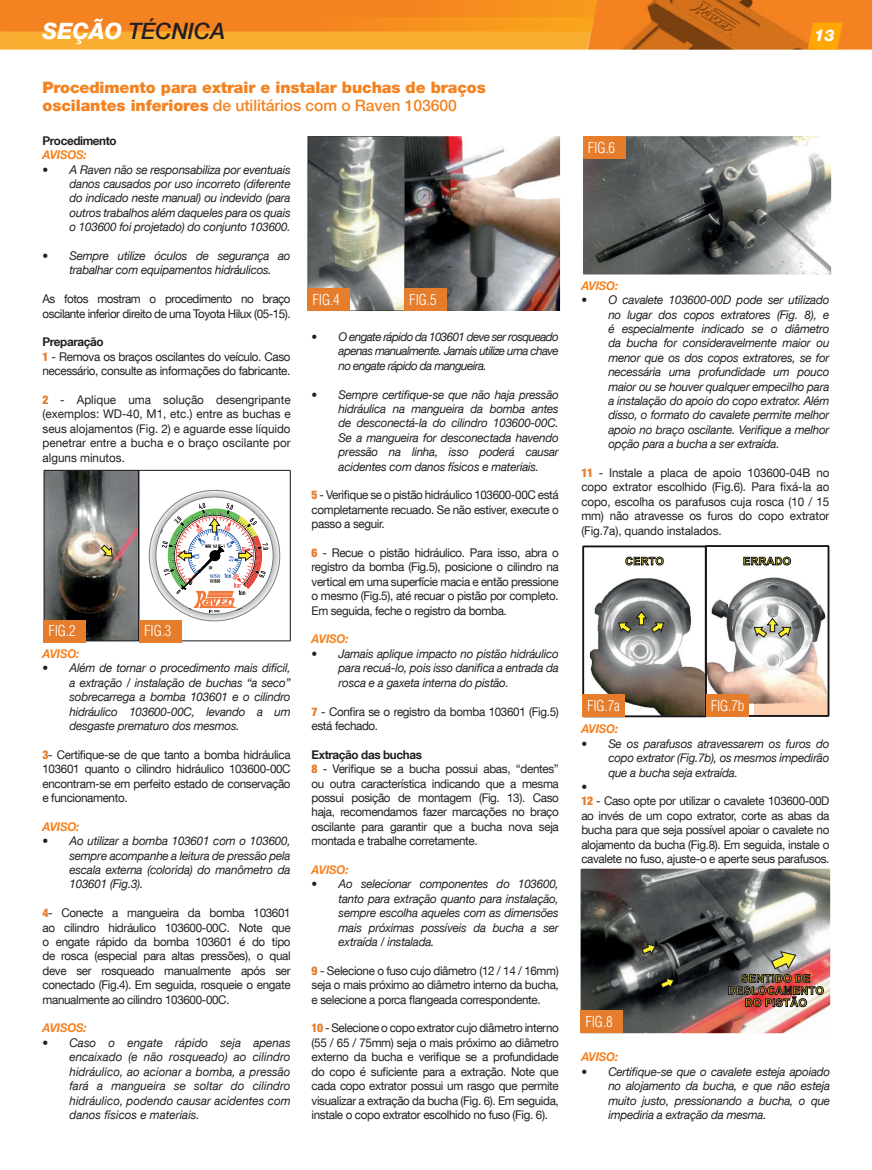
<style>
.page{position:relative;width:872px;height:1170px;background:#fff}
.page>*{position:absolute;margin:0;border:0;box-sizing:border-box;transform-origin:0 0}
.t1{font:italic 500 22.5px "Helvetica Neue LT Com";color:#231f20}
.t2{font:italic 800 16.2px "Helvetica Neue LT Com";color:#fff}
.t3{font:900 15.75px/18px "Helvetica Neue LT Com";letter-spacing:-.005em;color:#f58220}
.t4{font:300 condensed 14.7px "Helvetica LT Std";letter-spacing:-.01em;color:#fff}
.t5{font:12px/14.4px "Helvetica Neue LT Com";letter-spacing:-.03em;color:#231f20;text-align:justify}
.t6{font:italic 12px/14.4px "Helvetica Neue LT Com";letter-spacing:-.02em;color:#231f20;text-align:justify}
.t7{font:italic 700 12px "Helvetica Neue LT Com";letter-spacing:-.02em;color:#f58220}
.t8{font:700 12px "Helvetica Neue LT Com";letter-spacing:-.03em;color:#231f20}
.s1{font-weight:800;color:#fff}
.s2{font-weight:500}
.s3{font-weight:700}
.s4{font-weight:900;font-stretch:condensed;color:#e57d2d}
</style>
<div class="page">
<img style="left:405px;top:136px;width:155px;height:175px">
<svg style="left:308px;top:136px;width:97px;height:175px;background:#868984"></svg>
<div style="left:308px;top:288px;width:42px;height:23px;background:#e57d2d"></div>
<div style="left:404px;top:288px;width:43px;height:23px;background:#e57d2d"></div>
<img style="left:583px;top:136px;width:248px;height:138px">
<div style="left:583px;top:136px;width:42px;height:23px;background:#e57d2d"></div>
<img style="left:590px;top:578px;width:114px;height:136px">
<div style="left:582px;top:545px;width:125px;height:172px;border:2px solid #17151a"></div>
<svg style="left:625px;top:556px;width:38px;height:9px"></svg>
<svg style="left:705px;top:545px;width:124px;height:171px"></svg>
<svg style="left:618px;top:611px;width:46px;height:22px"></svg>
<div style="left:582px;top:694px;width:43px;height:23px;background:#e57d2d"></div>
<div style="left:706px;top:694px;width:42px;height:23px;background:#e57d2d"></div>
<img style="left:580px;top:868px;width:250px;height:165px">
<svg style="left:659px;top:976px;width:16px;height:13px"></svg>
<svg style="left:641px;top:942px;width:16px;height:13px"></svg>
<img style="left:728px;top:951px;width:96px;height:56px">
<div style="left:580px;top:1010px;width:43px;height:23px;background:#e57d2d"></div>
<img style="left:46px;top:472px;width:91px;height:167px">
<div style="left:44px;top:470px;width:95px;height:171px;border:1px solid #17151a"></div>
<svg style="left:100px;top:544px;width:13px;height:13px"></svg>
<div style="left:138px;top:470px;width:153px;height:171px;border:1px solid #17151a"></div>
<svg style="left:149px;top:490px;width:131px;height:130px"></svg>
<div style="left:43px;top:619px;width:43px;height:23px;background:#e57d2d"></div>
<div style="left:139px;top:619px;width:43px;height:23px;background:#e57d2d"></div>
<svg style="left:0;top:0;width:872px;height:50px;background:#ed8c23"></svg>
<h1 class="t1" style="left:43px;top:18px;width:184px"><span class="s1">SEÇÃO</span> TÉCNICA</h1>
<h2 class="t2" style="left:814px;top:26px;width:22px">13</h2>
<h3 class="t3" style="left:43px;top:78px;width:445px">Procedimento para extrair e instalar buchas de braços oscilantes inferiores <span class="s2">de utilitários com o Raven 103600</span></h3>
<p class="t8" style="left:43px;top:133px;width:76px">Procedimento</p>
<p class="t7" style="left:43px;top:147px;width:46px">AVISOS:</p>
<p class="t6" style="left:70px;top:162px;width:223px;text-indent:-27px">• A Raven não se responsabiliza por eventuais danos causados por uso incorreto (diferente do indicado neste manual) ou indevido (para outros trabalhos além daqueles para os quais o 103600 foi projetado) do conjunto 103600.</p>
<p class="t6" style="left:70px;top:248px;width:223px;text-indent:-27px">• Sempre utilize óculos de segurança ao trabalhar com equipamentos hidráulicos.</p>
<p class="t5" style="left:43px;top:291px;width:250px">As fotos mostram o procedimento no braço oscilante inferior direito de uma Toyota Hilux (05-15).</p>
<p class="t5" style="left:43px;top:334px;width:250px;text-align:left"><span class="s3">Preparação<br></span><span class="s4">1</span> - Remova os braços oscilantes do veículo. Caso necessário, consulte as informações do fabricante.</p>
<p class="t5" style="left:43px;top:392px;width:250px"><span class="s4">2</span> - Aplique uma solução desengripante (exemplos: WD-40, M1, etc.) entre as buchas e seus alojamentos (Fig. 2) e aguarde esse líquido penetrar entre a bucha e o braço oscilante por alguns minutos.</p>
<p class="t4" style="left:48px;top:621px;width:29px">FIG.2</p>
<p class="t4" style="left:144px;top:621px;width:29px">FIG.3</p>
<p class="t7" style="left:43px;top:646px;width:38px">AVISO:</p>
<p class="t6" style="left:70px;top:660px;width:223px;text-indent:-27px">• Além de tornar o procedimento mais difícil, a extração / instalação de buchas “a seco” sobrecarrega a bomba 103601 e o cilindro hidráulico 103600-00C, levando a um desgaste prematuro dos mesmos.</p>
<p class="t5" style="left:43px;top:747px;width:250px"><span class="s4">3</span>- Certifique-se de que tanto a bomba hidráulica 103601 quanto o cilindro hidráulico 103600-00C encontram-se em perfeito estado de conservação e funcionamento.</p>
<p class="t7" style="left:43px;top:818px;width:38px">AVISO:</p>
<p class="t6" style="left:70px;top:833px;width:223px;text-indent:-27px">• Ao utilizar a bomba 103601 com o 103600, sempre acompanhe a leitura de pressão pela escala externa (colorida) do manômetro da 103601 (Fig.3).</p>
<p class="t5" style="left:43px;top:905px;width:250px"><span class="s4">4</span>- Conecte a mangueira da bomba 103601 ao cilindro hidráulico 103600-00C. Note que o engate rápido da bomba 103601 é do tipo de rosca (especial para altas pressões), o qual deve ser rosqueado manualmente após ser conectado (Fig.4). Em seguida, rosqueie o engate manualmente ao cilindro 103600-00C.</p>
<p class="t7" style="left:43px;top:1020px;width:46px">AVISOS:</p>
<p class="t6" style="left:70px;top:1035px;width:223px;text-indent:-27px">• Caso o engate rápido seja apenas encaixado (e não rosqueado) ao cilindro hidráulico, ao acionar a bomba, a pressão fará a mangueira se soltar do cilindro hidráulico, podendo causar acidentes com danos físicos e materiais.</p>
<p class="t4" style="left:312px;top:290px;width:29px">FIG.4</p>
<p class="t4" style="left:409px;top:290px;width:29px">FIG.5</p>
<p class="t6" style="left:339px;top:329px;width:222px;text-indent:-27px">• O engate rápido da 103601 deve ser rosqueado apenas manualmente. Jamais utilize uma chave no engate rápido da mangueira.</p>
<p class="t6" style="left:339px;top:387px;width:222px;text-indent:-27px">• Sempre certifique-se que não haja pressão hidráulica na mangueira da bomba antes de desconectá-la do cilindro 103600-00C.<br>Se a mangueira for desconectada havendo pressão na linha, isso poderá causar acidentes com danos físicos e materiais.</p>
<p class="t5" style="left:311px;top:487px;width:249px"><span class="s4">5</span> - Verifique se o pistão hidráulico 103600-00C está completamente recuado. Se não estiver, execute o passo a seguir.</p>
<p class="t5" style="left:311px;top:545px;width:249px"><span class="s4">6</span> - Recue o pistão hidráulico. Para isso, abra o registro da bomba (Fig.5), posicione o cilindro na vertical em uma superfície macia e então pressione o mesmo (Fig.5), até recuar o pistão por completo.<br>Em seguida, feche o registro da bomba.</p>
<p class="t7" style="left:311px;top:631px;width:38px">AVISO:</p>
<p class="t6" style="left:339px;top:646px;width:222px;text-indent:-27px">• Jamais aplique impacto no pistão hidráulico para recuá-lo, pois isso danifica a entrada da rosca e a gaxeta interna do pistão.</p>
<p class="t5" style="left:311px;top:703px;width:249px"><span class="s4">7</span> - Confira se o registro da bomba 103601 (Fig.5) está fechado.</p>
<p class="t5" style="left:311px;top:747px;width:249px;text-align:left"><span class="s3">Extração das buchas<br></span><span class="s4">8</span> - Verifique se a bucha possui abas, “dentes” ou outra característica indicando que a mesma possui posição de montagem (Fig. 13). Caso haja, recomendamos fazer marcações no braço oscilante para garantir que a bucha nova seja montada e trabalhe corretamente.</p>
<p class="t7" style="left:311px;top:862px;width:38px">AVISO:</p>
<p class="t6" style="left:339px;top:876px;width:222px;text-indent:-27px">• Ao selecionar componentes do 103600, tanto para extração quanto para instalação, sempre escolha aqueles com as dimensões mais próximas possíveis da bucha a ser extraída / instalada.</p>
<p class="t5" style="left:311px;top:963px;width:249px"><span class="s4">9</span> - Selecione o fuso cujo diâmetro (12 / 14 / 16mm) seja o mais próximo ao diâmetro interno da bucha, e selecione a porca flangeada correspondente.</p>
<p class="t5" style="left:311px;top:1020px;width:249px"><span class="s4">10</span> - Selecione o copo extrator cujo diâmetro interno (55 / 65 / 75mm) seja o mais próximo ao diâmetro externo da bucha e verifique se a profundidade do copo é suficiente para a extração. Note que cada copo extrator possui um rasgo que permite visualizar a extração da bucha (Fig. 6). Em seguida, instale o copo extrator escolhido no fuso (Fig. 6).</p>
<p class="t4" style="left:588px;top:138px;width:29px">FIG.6</p>
<p class="t7" style="left:581px;top:278px;width:38px">AVISO:</p>
<p class="t6" style="left:608px;top:292px;width:223px;text-indent:-27px">• O cavalete 103600-00D pode ser utilizado no lugar dos copos extratores (Fig. 8), e é especialmente indicado se o diâmetro da bucha for consideravelmente maior ou menor que os dos copos extratores, se for necessária uma profundidade um pouco maior ou se houver qualquer empecilho para a instalação do apoio do copo extrator. Além disso, o formato do cavalete permite melhor apoio no braço oscilante. Verifique a melhor opção para a bucha a ser extraída.</p>
<p class="t5" style="left:581px;top:465px;width:250px"><span class="s4">11</span> - Instale a placa de apoio 103600-04B no copo extrator escolhido (Fig.6). Para fixá-la ao copo, escolha os parafusos cuja rosca (10 / 15 mm) não atravesse os furos do copo extrator (Fig.7a), quando instalados.</p>
<p class="t4" style="left:587px;top:696px;width:34px">FIG.7a</p>
<p class="t4" style="left:710px;top:696px;width:35px">FIG.7b</p>
<p class="t7" style="left:581px;top:721px;width:38px">AVISO:</p>
<p class="t6" style="left:581px;top:736px;width:250px">• Se os parafusos atravessarem os furos do</p>
<p class="t6" style="left:608px;top:750px;width:223px">copo extrator (Fig.7b), os mesmos impedirão</p>
<p class="t6" style="left:608px;top:764px;width:131px">que a bucha seja extraída.</p>
<p class="t6" style="left:581px;top:779px;width:7px">•</p>
<p class="t5" style="left:581px;top:793px;width:250px"><span class="s4">12</span> - Caso opte por utilizar o cavalete 103600-00D</p>
<p class="t5" style="left:581px;top:808px;width:250px">ao invés de um copo extrator, corte as abas da</p>
<p class="t5" style="left:581px;top:822px;width:250px">bucha para que seja possível apoiar o cavalete no</p>
<p class="t5" style="left:581px;top:836px;width:250px">alojamento da bucha (Fig.8). Em seguida, instale o</p>
<p class="t5" style="left:581px;top:851px;width:250px">cavalete no fuso, ajuste-o e aperte seus parafusos.</p>
<p class="t4" style="left:585px;top:1012px;width:29px">FIG.8</p>
<p class="t7" style="left:581px;top:1049px;width:38px">AVISO:</p>
<p class="t6" style="left:608px;top:1063px;width:223px;text-indent:-27px">• Certifique-se que o cavalete esteja apoiado no alojamento da bucha, e que não esteja muito justo, pressionando a bucha, o que impediria a extração da mesma.</p>
</div>
